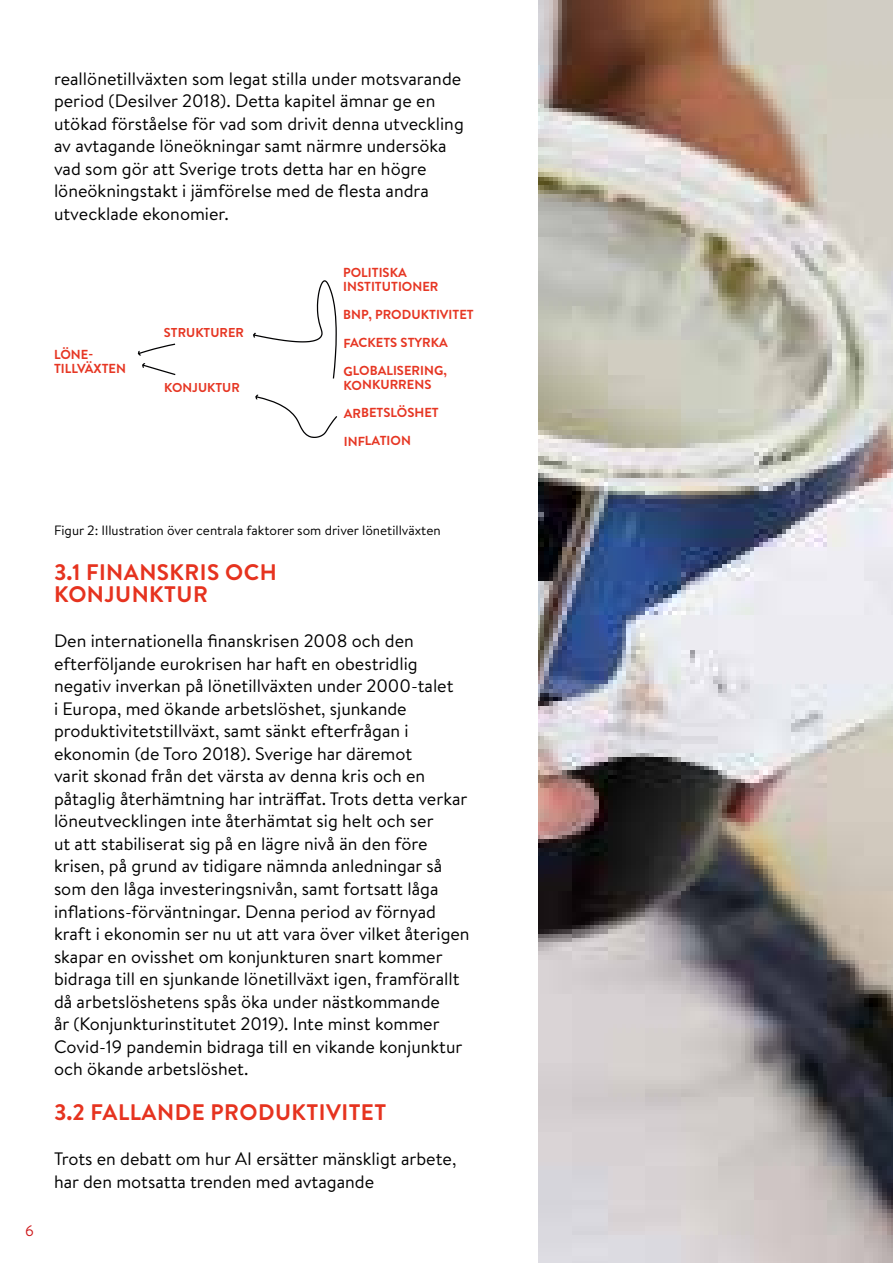
<style>
.page{position:relative;width:893px;height:1263px;background:#fff}
.page>*{position:absolute;margin:0;border:0;box-sizing:border-box;transform-origin:0 0}
.t1{font:700 22.5px/22.5px "Brandon Text";letter-spacing:.02em;color:#e6331f}
.t2{font:18px/22.5px "Brandon Text";color:#000}
.t3{font:15px "Brandon Text";color:#cd1719}
.t4{font:13.5px "Brandon Text";color:#000}
.t5{font:700 13.05px/28px "Brandon Text";letter-spacing:-.005em;color:#e63623}
.t6{font:700 12.9px "Brandon Text";letter-spacing:-.005em;color:#e63623}
</style>
<div class="page">
<img style="left:539px;top:0;width:354px;height:1263px">
<svg style="left:138px;top:344px;width:37px;height:12px"></svg>
<svg style="left:253px;top:280px;width:84px;height:99px"></svg>
<svg style="left:255px;top:395px;width:82px;height:43px"></svg>
<svg style="left:142px;top:363px;width:33px;height:12px"></svg>
<p class="t2" style="left:54px;top:67px;width:411px">reallönetillväxten som legat stilla under motsvarande period (Desilver 2018). Detta kapitel ämnar ge en utökad förståelse för vad som drivit denna utveckling av avtagande löneökningar samt närmre undersöka vad som gör att Sverige trots detta har en högre löneökningstakt i jämförelse med de flesta andra utvecklade ekonomier.</p>
<p class="t5" style="left:54px;top:347px;width:74px;line-height:14px">LÖNE-<br>TILLVÄXTEN</p>
<p class="t6" style="left:164px;top:323px;width:82px">STRUKTURER</p>
<p class="t6" style="left:164px;top:379px;width:77px">KONJUKTUR</p>
<p class="t5" style="left:343px;top:265px;width:97px;line-height:14px">POLITISKA<br>INSTITUTIONER</p>
<p class="t5" style="left:343px;top:300px;width:132px">BNP, PRODUKTIVITET<br>FACKETS STYRKA<br>GLOBALISERING,</p>
<p class="t5" style="left:344px;top:370px;width:97px">KONKURRENS<br>ARBETSLÖSHET<br>INFLATION</p>
<p class="t3" style="left:25px;top:1220px;width:10px">6</p>
<p class="t4" style="left:54px;top:521px;width:388px">Figur 2: Illustration över centrala faktorer som driver lönetillväxten</p>
<p class="t1" style="left:54px;top:560px;width:224px">3.1 FINANSKRIS OCH<br>KONJUNKTUR</p>
<p class="t2" style="left:54px;top:629px;width:417px">Den internationella finanskrisen 2008 och den efterföljande eurokrisen har haft en obestridlig negativ inverkan på lönetillväxten under 2000-talet<br>i Europa, med ökande arbetslöshet, sjunkande produktivitetstillväxt, samt sänkt efterfrågan i ekonomin (de Toro 2018). Sverige har däremot<br>varit skonad från det värsta av denna kris och en påtaglig återhämtning har inträffat. Trots detta verkar löneutvecklingen inte återhämtat sig helt och ser<br>ut att stabiliserat sig på en lägre nivå än den före krisen, på grund av tidigare nämnda anledningar så som den låga investeringsnivån, samt fortsatt låga inflations-förväntningar. Denna period av förnyad kraft i ekonomin ser nu ut att vara över vilket återigen skapar en ovisshet om konjunkturen snart kommer bidraga till en sjunkande lönetillväxt igen, framförallt då arbetslöshetens spås öka under nästkommande<br>år (Konjunkturinstitutet 2019). Inte minst kommer Covid-19 pandemin bidraga till en vikande konjunktur och ökande arbetslöshet.</p>
<p class="t1" style="left:54px;top:1100px;width:334px">3.2 FALLANDE PRODUKTIVITET</p>
<p class="t2" style="left:54px;top:1147px;width:404px">Trots en debatt om hur AI ersätter mänskligt arbete, har den motsatta trenden med avtagande</p>
</div>
